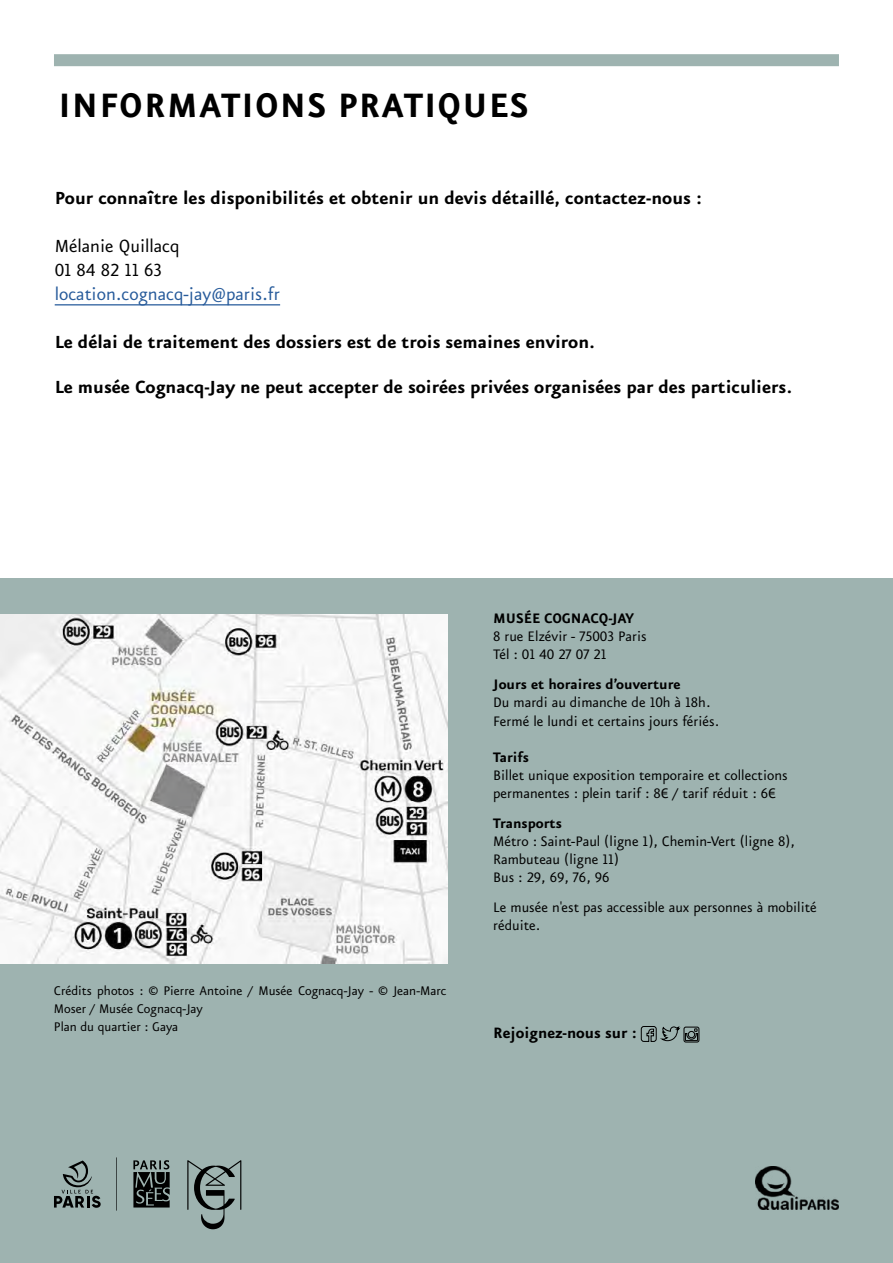
<style>
.page{position:relative;width:893px;height:1263px;background:#fff}
.page>*{position:absolute;margin:0;border:0;box-sizing:border-box;transform-origin:0 0}
.t1{font:700 40.5px "Eureka Sans Pro";letter-spacing:.03em;color:#000}
.t2{font:700 21px/45.6px "Eureka Sans Pro";color:#000}
.t3{font:21px "Eureka Sans Pro";color:#275b9b}
.t4{font:21px/24px "Eureka Sans Pro";color:#000}
.t5{font:700 18px "Eureka Sans Pro";color:#000}
.t6{font:16.5px/18px "Eureka Sans Pro";color:#000}
.t7{font:700 16.5px "Eureka Sans Pro";color:#000}
.t8{font:15px/18px "Eureka Sans Pro";color:#000}
</style>
<div class="page">
<div style="left:0;top:579px;width:893px;height:684px;background:#9eb3b0"></div>
<div style="left:54px;top:54px;width:785px;height:12px;background:#9eb3b0"></div>
<svg style="left:641px;top:1026px;width:57px;height:16px"></svg>
<div style="left:684px;top:1027px;width:15px;height:15px;border:1px solid #000;border-radius:2px"></div>
<img style="left:756px;top:1166px;width:83px;height:43px">
<svg style="left:133px;top:1160px;width:37px;height:47px"></svg>
<svg style="left:54px;top:1160px;width:47px;height:48px"></svg>
<svg style="left:116px;top:1157px;width:1px;height:54px"></svg>
<svg style="left:187px;top:1160px;width:54px;height:69px"></svg>
<img style="left:0;top:615px;width:447px;height:349px">
<hr style="left:55px;top:304px;width:225px;height:1px;background:#275b9b">
<h1 class="t1" style="left:58px;top:81px;width:472px">INFORMATIONS PRATIQUES</h1>
<p class="t2" style="left:55px;top:174px;width:648px">Pour connaître les disponibilités et obtenir un devis détaillé, contactez-nous :</p>
<p class="t4" style="left:55px;top:233px;width:126px">Mélanie Quillacq<br>01 84 82 11 63</p>
<p class="t3" style="left:55px;top:282px;width:227px">location.cognacq-jay@paris.fr</p>
<p class="t2" style="left:55px;top:318px;width:739px">Le délai de traitement des dossiers est de trois semaines environ.<br>Le musée Cognacq-Jay ne peut accepter de soirées privées organisées par des particuliers.</p>
<p class="t8" style="left:54px;top:981px;width:394px">Crédits photos : © Pierre Antoine / Musée Cognacq-Jay - © Jean-Marc<br>Moser / Musée Cognacq-Jay<br>Plan du quartier : Gaya</p>
<p class="t7" style="left:493px;top:609px;width:142px">MUSÉE COGNACQ-JAY</p>
<p class="t6" style="left:493px;top:627px;width:155px">8 rue Elzévir - 75003 Paris<br>Tél : 01 40 27 07 21</p>
<p class="t7" style="left:493px;top:675px;width:189px">Jours et horaires d’ouverture</p>
<p class="t6" style="left:493px;top:693px;width:227px">Du mardi au dimanche de 10h à 18h.<br>Fermé le lundi et certains jours fériés.</p>
<p class="t7" style="left:493px;top:747px;width:37px">Tarifs</p>
<p class="t6" style="left:493px;top:765px;width:296px">Billet unique exposition temporaire et collections permanentes : plein tarif : 8€ / tarif réduit : 6€</p>
<p class="t7" style="left:493px;top:813px;width:70px">Transports</p>
<p class="t6" style="left:493px;top:831px;width:303px">Métro : Saint-Paul (ligne 1), Chemin-Vert (ligne 8),<br>Rambuteau (ligne 11)<br>Bus : 29, 69, 76, 96</p>
<p class="t6" style="left:493px;top:897px;width:325px">Le musée n'est pas accessible aux personnes à mobilité réduite.</p>
<p class="t5" style="left:493px;top:1021px;width:145px">Rejoignez-nous sur :</p>
</div>
